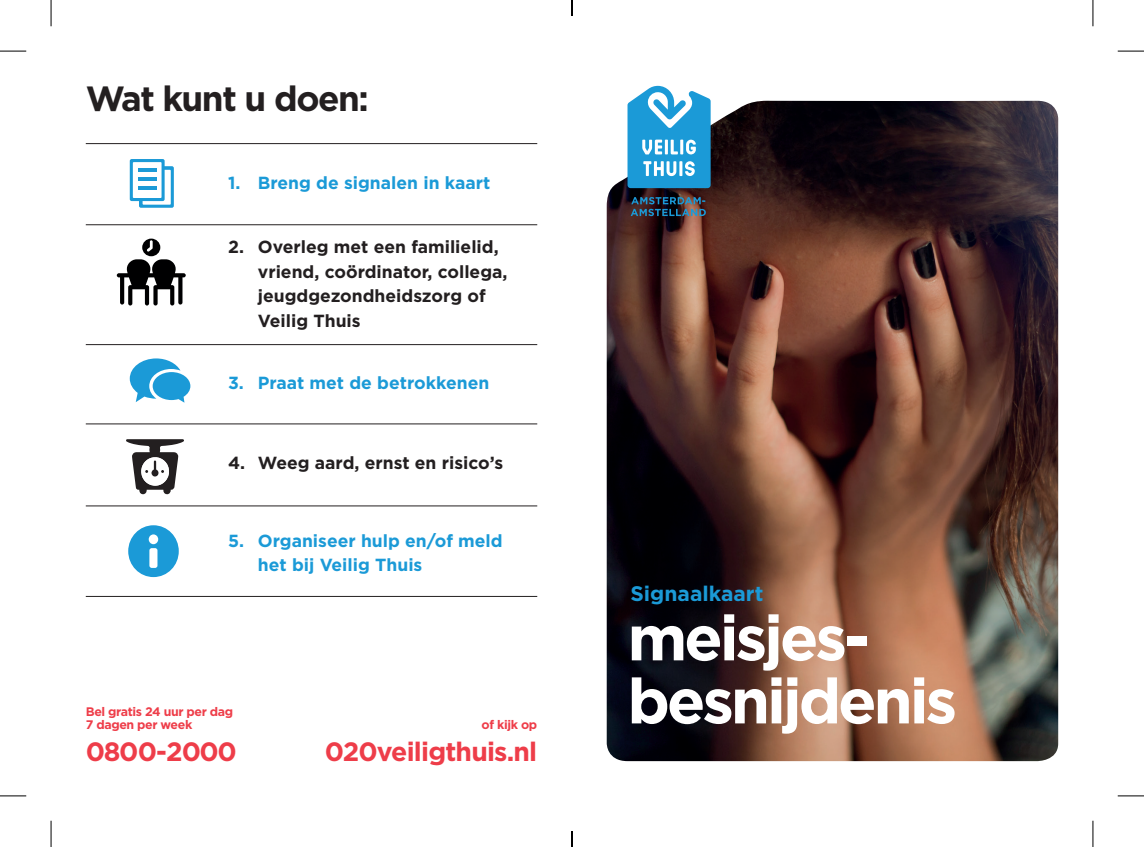
<style>
.page{position:relative;width:1144px;height:847px;background:#fff}
.page>*{position:absolute;margin:0;border:0;box-sizing:border-box;transform-origin:0 0}
.t1{font:700 63px/63px "Gotham";letter-spacing:-.05em;color:#fff}
.t2{font:700 35px "Gotham";letter-spacing:-.04em;color:#231f20}
.t3{font:700 26.43px "Gotham";letter-spacing:-.03em;color:#ee3d49}
.t4{font:700 26.43px "Gotham";letter-spacing:-.05em;color:#ee3d49}
.t5{font:700 21px "Gotham";color:#1b9ad7}
.t6{font:700 17.5px/24.5px "Gotham";color:#231f20}
.t7{font:700 17.5px/24.5px "Gotham";color:#1b9ad7}
.t8{font:700 12.42px/13.3px "Gotham";letter-spacing:-.03em;color:#ee3d49}
</style>
<div class="page">
<img style="left:607px;top:101px;width:451px;height:659px">
<svg style="left:627px;top:86px;width:84px;height:102px"></svg>
<svg style="left:631px;top:197px;width:75px;height:19px"></svg>
<hr style="left:86px;top:505px;width:451px;height:1px;background:#231f20">
<hr style="left:86px;top:595px;width:451px;height:1px;background:#231f20">
<hr style="left:86px;top:423px;width:451px;height:1px;background:#231f20">
<hr style="left:86px;top:344px;width:451px;height:1px;background:#231f20">
<hr style="left:86px;top:224px;width:451px;height:1px;background:#231f20">
<hr style="left:86px;top:143px;width:451px;height:1px;background:#231f20">
<svg style="left:117px;top:238px;width:69px;height:67px"></svg>
<svg style="left:130px;top:358px;width:60px;height:44px"></svg>
<svg style="left:130px;top:159px;width:44px;height:49px"></svg>
<svg style="left:128px;top:525px;width:51px;height:52px"></svg>
<svg style="left:126px;top:439px;width:58px;height:55px"></svg>
<svg style="left:0;top:51px;width:26px;height:1px"></svg>
<svg style="left:1118px;top:51px;width:26px;height:1px"></svg>
<svg style="left:0;top:795px;width:26px;height:1px"></svg>
<svg style="left:1118px;top:795px;width:26px;height:1px"></svg>
<svg style="left:51px;top:0;width:1px;height:26px"></svg>
<svg style="left:51px;top:820px;width:1px;height:26px"></svg>
<svg style="left:1092px;top:0;width:1px;height:26px"></svg>
<svg style="left:1092px;top:820px;width:1px;height:26px"></svg>
<svg style="left:571px;top:0;width:2px;height:16px"></svg>
<svg style="left:571px;top:831px;width:2px;height:15px"></svg>
<h2 class="t2" style="left:86px;top:78px;width:285px">Wat kunt u doen:</h2>
<p class="t7" style="left:228px;top:170px;width:264px">1. Breng de signalen in kaart</p>
<p class="t6" style="left:258px;top:234px;width:251px;text-indent:-30px">2. Overleg met een familielid, vriend, coördinator, collega, jeugdgezondheidszorg of<br>Veilig Thuis</p>
<p class="t7" style="left:228px;top:370px;width:263px">3. Praat met de betrokkenen</p>
<p class="t6" style="left:228px;top:450px;width:277px">4. Weeg aard, ernst en risico’s</p>
<p class="t7" style="left:258px;top:527px;width:246px;text-indent:-30px">5. Organiseer hulp en/of meld het bij Veilig Thuis</p>
<p class="t8" style="left:86px;top:703px;width:149px">Bel gratis 24 uur per dag<br>7 dagen per week</p>
<h3 class="t4" style="left:86px;top:735px;width:153px">0800-2000</h3>
<p class="t8" style="left:481px;top:717px;width:57px">of kijk op</p>
<h3 class="t3" style="left:325px;top:736px;width:214px">020veiligthuis.nl</h3>
<p class="t5" style="left:630px;top:581px;width:134px">Signaalkaart</p>
<h1 class="t1" style="left:627px;top:604px;width:331px">meisjes&shy;besnijdenis</h1>
</div>
